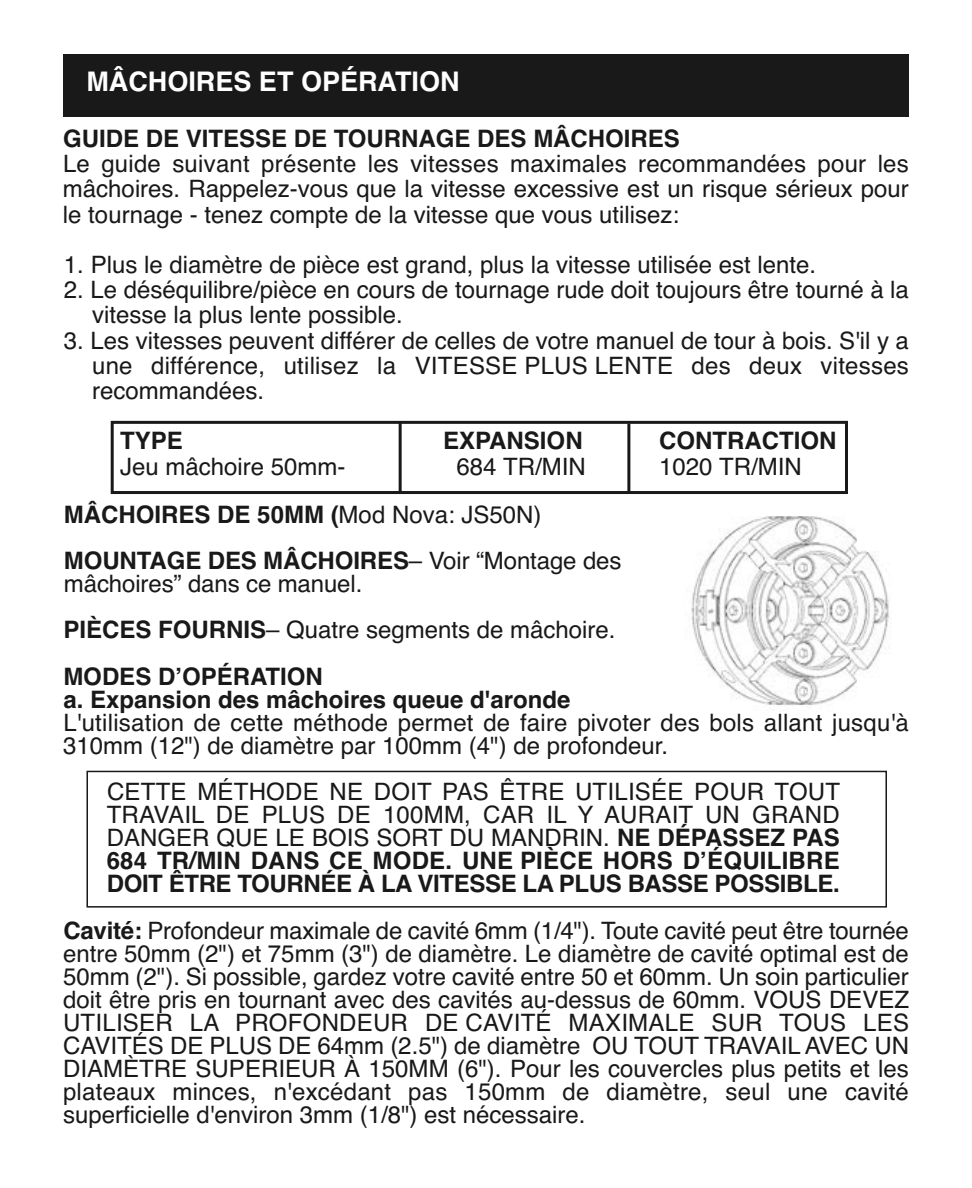
<style>
.page{position:relative;width:972px;height:1188px;background:#fff}
.page>*{position:absolute;margin:0;border:0;box-sizing:border-box;transform-origin:0 0}
.t1{font:700 27px "Helvetica";color:#fff}
.t2{font:24px/23.1px "Helvetica";color:#191919;text-align:justify}
.t3{font:700 24px "Helvetica";color:#191919}
.s1{font-weight:400}
.s2{font-weight:700}
</style>
<div class="page">
<div style="left:63px;top:54px;width:846px;height:63px;background:#191919"></div>
<div style="left:111px;top:421px;width:737px;height:73px;border:3px solid #191919"></div>
<hr style="left:627px;top:424px;width:3px;height:70px;background:#191919">
<hr style="left:399px;top:423px;width:3px;height:70px;background:#191919">
<img style="left:691px;top:516px;width:199px;height:190px">
<div style="left:86px;top:771px;width:801px;height:137px;border:2px solid #191919"></div>
<p class="t1" style="left:86px;top:71px;width:375px">MÂCHOIRES ET OPÉRATION</p>
<p class="t3" style="left:63px;top:130px;width:619px">GUIDE DE VITESSE DE TOURNAGE DES MÂCHOIRES</p>
<p class="t2" style="left:63px;top:154px;width:847px;line-height:25.2px">Le guide suivant présente les vitesses maximales recommandées pour les mâchoires. Rappelez-vous que la vitesse excessive est un risque sérieux pour le tournage - tenez compte de la vitesse que vous utilisez:</p>
<p class="t2" style="left:64px;top:255px;width:754px">1. Plus le diamètre de pièce est grand, plus la vitesse utilisée est lente.</p>
<p class="t2" style="left:92px;top:280px;width:818px;line-height:25.2px;text-indent:-28px">2. Le déséquilibre/pièce en cours de tournage rude doit toujours être tourné à la vitesse la plus lente possible.</p>
<p class="t2" style="left:92px;top:330px;width:818px;line-height:25.2px;text-indent:-28px">3. Les vitesses peuvent différer de celles de votre manuel de tour à bois. S'il y a une différence, utilisez la VITESSE PLUS LENTE des deux vitesses recommandées.</p>
<p class="t3" style="left:120px;top:432px;width:64px">TYPE</p>
<p class="t3" style="left:443px;top:432px;width:141px">EXPANSION</p>
<p class="t3" style="left:659px;top:432px;width:179px">CONTRACTION</p>
<p class="t2" style="left:120px;top:457px;width:227px">Jeu mâchoire 50mm-</p>
<p class="t2" style="left:456px;top:457px;width:131px">684 TR/MIN</p>
<p class="t2" style="left:659px;top:457px;width:144px">1020 TR/MIN</p>
<p class="t3" style="left:64px;top:506px;width:479px">MÂCHOIRES DE 50MM (<span class="s1">Mod Nova: JS50N)</span></p>
<p class="t3" style="left:64px;top:552px;width:559px">MOUNTAGE DES MÂCHOIRES<span class="s1">– Voir “Montage des</span></p>
<p class="t2" style="left:64px;top:575px;width:300px">mâchoires” dans ce manuel.</p>
<p class="t2" style="left:63px;top:621px;width:554px"><span class="s2">PIÈCES FOURNIS</span>– Quatre segments de mâchoire.</p>
<p class="t3" style="left:63px;top:667px;width:261px">MODES D’OPÉRATION</p>
<p class="t3" style="left:63px;top:690px;width:509px">a. Expansion des mâchoires queue d'aronde</p>
<p class="t2" style="left:63px;top:713px;width:847px">L'utilisation de cette méthode permet de faire pivoter des bols allant jusqu'à<br>310mm (12") de diamètre par 100mm (4") de profondeur.</p>
<p class="t2" style="left:107px;top:782px;width:735px">CETTE MÉTHODE NE DOIT PAS ÊTRE UTILISÉE POUR TOUT TRAVAIL DE PLUS DE 100MM, CAR IL Y AURAIT UN GRAND DANGER QUE LE BOIS SORT DU MANDRIN. <span class="s2">NE DÉPASSEZ PAS 684 TR/MIN DANS CE MODE. UNE PIÈCE HORS D’ÉQUILIBRE DOIT ÊTRE TOURNÉE À LA VITESSE LA PLUS BASSE POSSIBLE.</span></p>
<p class="t2" style="left:63px;top:921px;width:848px"><span class="s2">Cavité:</span> Profondeur maximale de cavité 6mm (1/4"). Toute cavité peut être tournée entre 50mm (2") et 75mm (3") de diamètre. Le diamètre de cavité optimal est de 50mm (2"). Si possible, gardez votre cavité entre 50 et 60mm. Un soin particulier doit être pris en tournant avec des cavités au-dessus de 60mm. VOUS DEVEZ UTILISER LA PROFONDEUR DE CAVITÉ MAXIMALE SUR TOUS LES CAVITÉS DE PLUS DE 64mm (2.5") de diamètre OU TOUT TRAVAIL AVEC UN DIAMÈTRE SUPERIEUR À 150MM (6"). Pour les couvercles plus petits et les plateaux minces, n'excédant pas 150mm de diamètre, seul une cavité superficielle d'environ 3mm (1/8") est nécessaire.</p>
</div>
